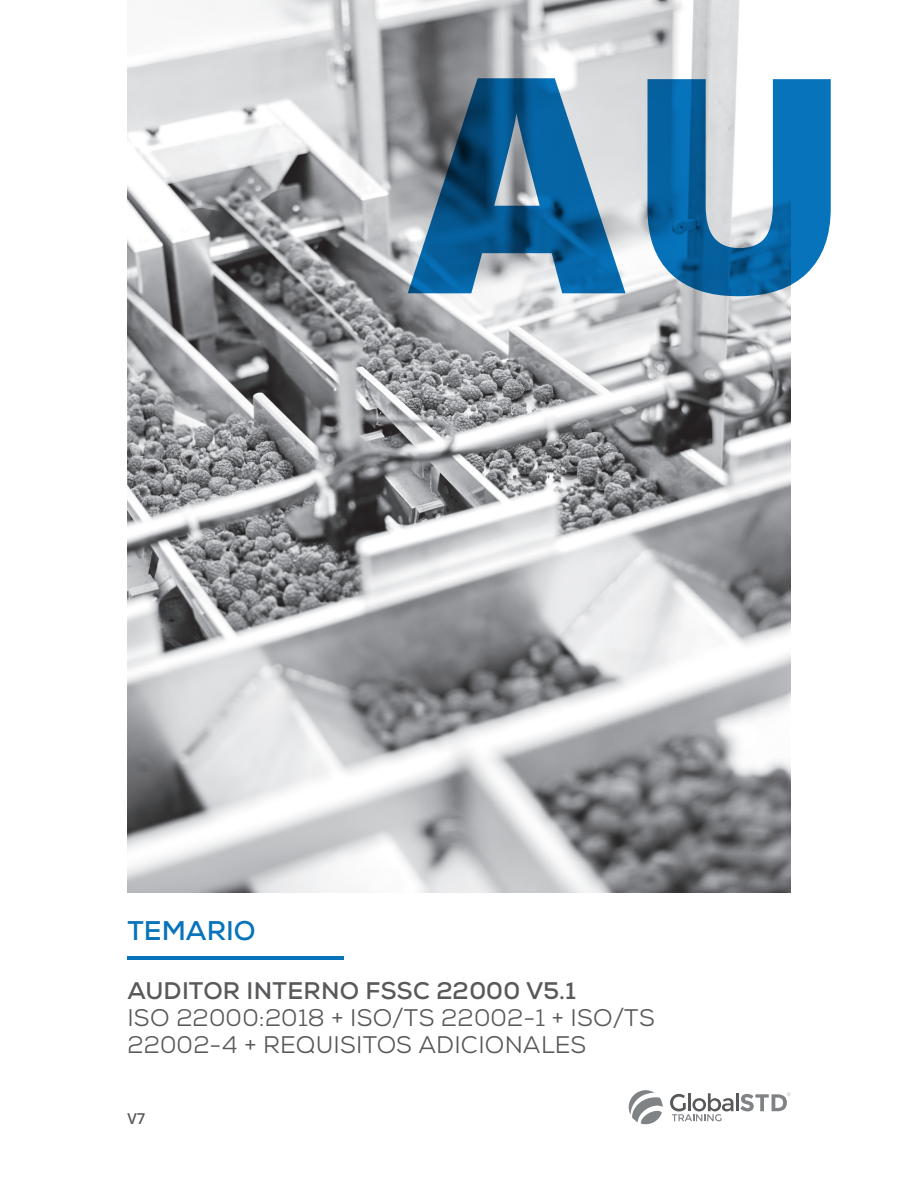
<style>
.page{position:relative;width:918px;height:1188px;background:#fff}
.page>*{position:absolute;margin:0;border:0;box-sizing:border-box;transform-origin:0 0}
.t1{font:800 300px "Open Sans";color:#0773bb}
.t2{font:700 27px "Nexa";color:#0773bb}
.t3{font:24px/27px "Nexa";color:#58595b}
.t4{font:700 24px "Nexa";color:#58595b}
.t5{font:600 15px "Open Sans";color:#57585a}
</style>
<div class="page">
<img style="left:128px;top:0;width:662px;height:893px">
<hr style="left:128px;top:956px;width:216px;height:3px;background:#0773bb">
<hr style="left:736px;top:1093px;width:3px;height:18px;background:#57585a">
<svg style="left:670px;top:1093px;width:63px;height:28px"></svg>
<svg style="left:629px;top:1090px;width:34px;height:34px"></svg>
<svg style="left:740px;top:1093px;width:50px;height:18px"></svg>
<h1 class="t1" style="left:408px;top:-44px;width:446px">AU</h1>
<p class="t2" style="left:128px;top:914px;width:130px">TEMARIO</p>
<p class="t4" style="left:128px;top:975px;width:450px">AUDITOR INTERNO FSSC 22000 V5.1</p>
<p class="t3" style="left:128px;top:1004px;width:529px">ISO 22000:2018 + ISO/TS 22002-1 + ISO/TS<br>22002-4 + REQUISITOS ADICIONALES</p>
<p class="t5" style="left:128px;top:1108px;width:19px">V7</p>
</div>
